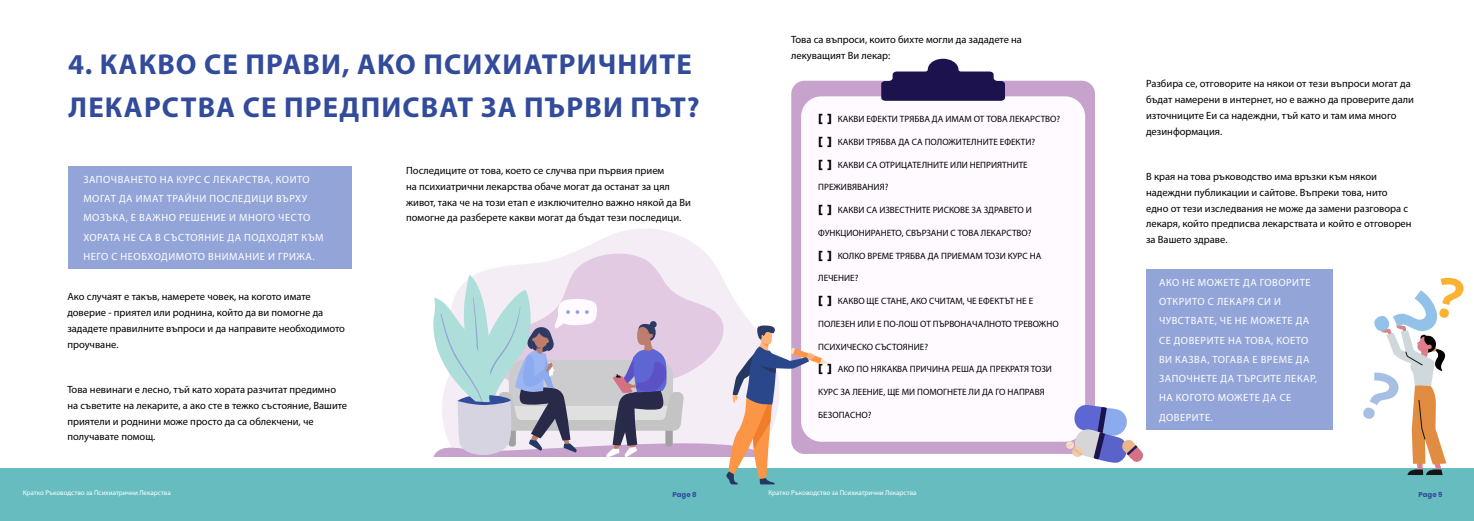
<style>
.page{position:relative;width:1474px;height:521px;background:#fff}
.page>*{position:absolute;margin:0;border:0;box-sizing:border-box;transform-origin:0 0}
.t1{font:700 28.88px/42.9px "Myriad Pro";letter-spacing:.04em;color:#324b9a}
.t2{font:10.5px/15.8px "Myriad Pro";color:#000}
.t3{font:10.5px/19.2px "Myriad Pro";letter-spacing:.05em;color:#fff}
.t4{font:9.19px "Myriad Pro";color:#000}
.t5{font:7px "Myriad Pro";color:#fff}
.t6{font:700 7px "Poppins";color:#314b9b}
.s1{font-family:"Poppins";font-weight:900;font-size:9.1px}
</style>
<div class="page">
<div style="left:737px;top:468px;width:736px;height:53px;background:#67bcc0"></div>
<div style="left:0;top:468px;width:737px;height:53px;background:#67bcc0"></div>
<div style="left:68px;top:166px;width:284px;height:103px;background:#93a4d8"></div>
<svg style="left:585px;top:228px;width:115px;height:20px;fill:#f5edf5"></svg>
<svg style="left:492px;top:248px;width:225px;height:21px;fill:#f5edf5"></svg>
<div style="left:1146px;top:269px;width:186px;height:160px;background:#93a4d8"></div>
<svg style="left:1363px;top:277px;width:100px;height:198px"></svg>
<div style="left:791px;top:81px;width:303px;height:373px;background:#c7a2cc;border-radius:13px"></div>
<div style="left:801px;top:96px;width:284px;height:346px;background:#fffaff;border-radius:20px"></div>
<svg style="left:881px;top:59px;width:124px;height:42px"></svg>
<svg style="left:1065px;top:404px;width:78px;height:59px"></svg>
<svg style="left:433px;top:269px;width:394px;height:215px"></svg>
<h1 class="t1" style="left:68px;top:42px;width:633px">4. КАКВО СЕ ПРАВИ, АКО ПСИХИАТРИЧНИТЕ<br>ЛЕКАРСТВА СЕ ПРЕДПИСВАТ ЗА ПЪРВИ ПЪТ?</h1>
<p class="t3" style="left:83px;top:170px;width:242px">ЗАПОЧВАНЕТО НА КУРС С ЛЕКАРСТВА, КОИТО МОГАТ ДА ИМАТ ТРАЙНИ ПОСЛЕДИЦИ ВЪРХУ МОЗЪКА, Е ВАЖНО РЕШЕНИЕ И МНОГО ЧЕСТО ХОРАТА НЕ СА В СЪСТОЯНИЕ ДА ПОДХОДЯТ КЪМ НЕГО С НЕОБХОДИМОТО ВНИМАНИЕ И ГРИЖА.</p>
<p class="t2" style="left:406px;top:163px;width:286px">Последиците от това, което се случва при първия прием<br>на психиатрични лекарства обаче могат да останат за цял живот, така че на този етап е изключително важно някой да Ви помогне да разберете какви могат да бъдат тези последици.</p>
<p class="t2" style="left:67px;top:289px;width:279px">Ако случаят е такъв, намерете човек, на когото имате доверие - приятел или роднина, който да ви помогне да зададете правилните въпроси и да направите необходимото проучване.</p>
<p class="t2" style="left:67px;top:381px;width:281px">Това невинаги е лесно, тъй като хората разчитат предимно на съветите на лекарите, а ако сте в тежко състояние, Вашите приятели и роднини може просто да са облекчени, че получавате помощ.</p>
<p class="t2" style="left:791px;top:31px;width:232px">Това са въпроси, които бихте могли да зададете на лекуващият Ви лекар:</p>
<p class="t4" style="left:818px;top:113px;width:243px"><span class="s1">[ ]</span> КАКВИ ЕФЕКТИ ТРЯБВА ДА ИМАМ ОТ ТОВА ЛЕКАРСТВО?</p>
<p class="t4" style="left:818px;top:136px;width:218px"><span class="s1">[ ]</span> КАКВИ ТРЯБВА ДА СА ПОЛОЖИТЕЛНИТЕ ЕФЕКТИ?</p>
<p class="t4" style="left:818px;top:159px;width:211px"><span class="s1">[ ]</span> КАКВИ СА ОТРИЦАТЕЛНИТЕ ИЛИ НЕПРИЯТНИТЕ</p>
<p class="t4" style="left:818px;top:182px;width:72px">ПРЕЖИВЯВАНИЯ?</p>
<p class="t4" style="left:818px;top:204px;width:215px"><span class="s1">[ ]</span> КАКВИ СА ИЗВЕСТНИТЕ РИСКОВЕ ЗА ЗДРАВЕТО И</p>
<p class="t4" style="left:818px;top:227px;width:215px">ФУНКЦИОНИРАНЕТО, СВЪРЗАНИ С ТОВА ЛЕКАРСТВО?</p>
<p class="t4" style="left:818px;top:250px;width:224px"><span class="s1">[ ]</span> КОЛКО ВРЕМЕ ТРЯБВА ДА ПРИЕМАМ ТОЗИ КУРС НА</p>
<p class="t4" style="left:818px;top:273px;width:42px">ЛЕЧЕНИЕ?</p>
<p class="t4" style="left:818px;top:295px;width:216px"><span class="s1">[ ]</span> КАКВО ЩЕ СТАНЕ, АКО СЧИТАМ, ЧЕ ЕФЕКТЪТ НЕ Е</p>
<p class="t4" style="left:818px;top:318px;width:242px">ПОЛЕЗЕН ИЛИ Е ПО-ЛОШ ОТ ПЪРВОНАЧАЛНОТО ТРЕВОЖНО</p>
<p class="t4" style="left:818px;top:341px;width:111px">ПСИХИЧЕСКО СЪСТОЯНИЕ?</p>
<p class="t4" style="left:818px;top:364px;width:235px"><span class="s1">[ ]</span> АКО ПО НЯКАКВА ПРИЧИНА РЕША ДА ПРЕКРАТЯ ТОЗИ</p>
<p class="t4" style="left:818px;top:386px;width:228px">КУРС ЗА ЛЕЕНИЕ, ЩЕ МИ ПОМОГНЕТЕ ЛИ ДА ГО НАПРАВЯ</p>
<p class="t4" style="left:818px;top:409px;width:55px">БЕЗОПАСНО?</p>
<p class="t2" style="left:1146px;top:76px;width:269px">Разбира се, отговорите на някои от тези въпроси могат да бъдат намерени в интернет, но е важно да проверите дали източниците Еи са надеждни, тъй като и там има много дезинформация.</p>
<p class="t2" style="left:1146px;top:168px;width:267px">В края на това ръководство има връзки към някои надеждни публикации и сайтове. Въпреки това, нито едно от тези изследвания не може да замени разговора с лекаря, който предписва лекарствата и който е отговорен за Вашето здраве.</p>
<p class="t3" style="left:1159px;top:273px;width:159px">АКО НЕ МОЖЕТЕ ДА ГОВОРИТЕ<br>ОТКРИТО С ЛЕКАРЯ СИ И<br>ЧУВСТВАТЕ, ЧЕ НЕ МОЖЕТЕ ДА<br>СЕ ДОВЕРИТЕ НА ТОВА, КОЕТО<br>ВИ КАЗВА, ТОГАВА Е ВРЕМЕ ДА<br>ЗАПОЧНЕТЕ ДА ТЪРСИТЕ ЛЕКАР,<br>НА КОГОТО МОЖЕТЕ ДА СЕ<br>ДОВЕРИТЕ.</p>
<p class="t5" style="left:23px;top:488px;width:150px">Кратко Ръководство за Психиатрични Лекарства</p>
<p class="t6" style="left:672px;top:491px;width:26px">Page 8</p>
<p class="t5" style="left:768px;top:488px;width:150px">Кратко Ръководство за Психиатрични Лекарства</p>
<p class="t6" style="left:1418px;top:491px;width:25px">Page 9</p>
</div>
